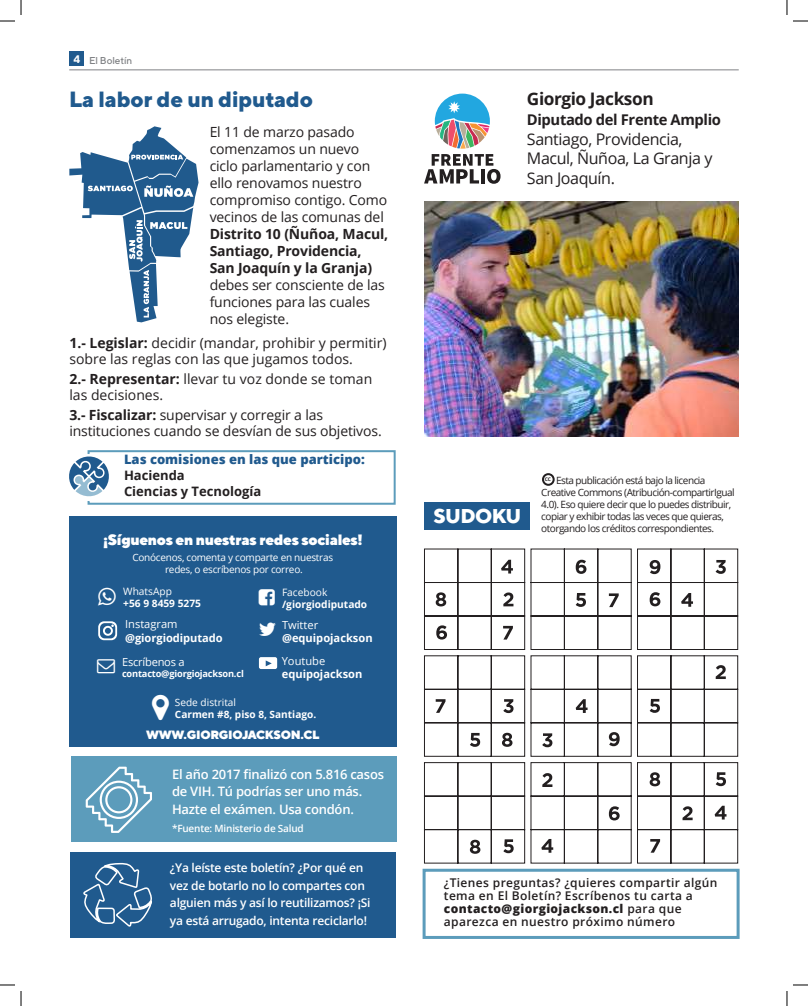
<style>
.page{position:relative;width:808px;height:1006px;background:#fff}
.page>*{position:absolute;margin:0;border:0;box-sizing:border-box;transform-origin:0 0}
.t1{font:800 22px "TT Norms";letter-spacing:-.01em;color:#205a8e}
.t2{font:800 20px "TT Norms";letter-spacing:-.025em;color:#fff}
.t3{font:700 17.3px "Open Sans";letter-spacing:-.025em;color:#231f20}
.t4{font:16px/19.7px "Open Sans";letter-spacing:-.025em;color:#231f20}
.t5{font:900 15px "TT Norms";letter-spacing:-.025em;color:#fff}
.t6{font:700 14.8px "Open Sans";letter-spacing:-.025em;color:#231f20}
.t7{font:14px/17px "Open Sans";letter-spacing:-.01em;color:#231f20}
.t8{font:700 14px/17px "Open Sans";letter-spacing:-.01em;color:#231f20}
.t9{font:600 13px/17.6px "Open Sans";letter-spacing:-.02em;color:#fff}
.t10{font:800 13px "Open Sans";color:#205a8e}
.t11{font:700 13px/16px "Open Sans";color:#231f20}
.t12{font:600 12px/13px "Open Sans";letter-spacing:.03em;color:#231f20}
.t13{font:600 12px/17.6px "Open Sans";letter-spacing:-.02em;color:#fff}
.t14{font:900 12px "TT Norms";letter-spacing:-.025em;color:#fff}
.t15{font:700 11.1px "Open Sans";color:#fff}
.t16{font:11.1px "Open Sans";color:#fff}
.t17{font:11.1px "Open Sans";letter-spacing:-.02em;color:#fff}
.t18{font:700 10.2px "Open Sans";color:#fff}
.t19{font:10.2px "Open Sans";color:#fff}
.t20{font:700 10.1px "Open Sans";color:#fff}
.t21{font:10.1px "Open Sans";color:#fff}
.t22{font:10px/12px "Open Sans";letter-spacing:-.05em;color:#231f20}
.t23{font:10px/12px "Open Sans";letter-spacing:-.025em;color:#fff;text-align:center}
.t24{font:600 10px "Open Sans";letter-spacing:-.02em;color:#fff}
.t25{font:500 10px "TT Norms";letter-spacing:-.01em;color:#808285}
.t26{font:700 9.3px "Open Sans";letter-spacing:-.02em;color:#fff}
.t27{font:700 5px "Open Sans";color:#231f20}
.s1{font-weight:700;font-size:11px;color:#fff}
.s2{font-weight:700}
.s3{font-weight:800}
</style>
<div class="page">
<div style="left:424px;top:502px;width:106px;height:27px;background:#205a8e"></div>
<svg style="left:423px;top:548px;width:315px;height:316px"></svg>
<svg style="left:681px;top:593px;width:11px;height:14px"></svg>
<svg style="left:715px;top:772px;width:10px;height:14px"></svg>
<svg style="left:682px;top:806px;width:10px;height:14px"></svg>
<svg style="left:503px;top:839px;width:10px;height:14px"></svg>
<svg style="left:608px;top:806px;width:11px;height:14px"></svg>
<svg style="left:608px;top:732px;width:11px;height:14px"></svg>
<svg style="left:650px;top:839px;width:10px;height:13px"></svg>
<div style="left:542px;top:473px;width:12px;height:13px;border:2px solid #231f20;border-radius:50%"></div>
<div style="left:69px;top:516px;width:327px;height:231px;background:#205a8e"></div>
<hr style="left:69px;top:69px;width:669px;height:1px;background:#808285">
<div style="left:70px;top:852px;width:326px;height:85px;background:#205a8e"></div>
<div style="left:71px;top:756px;width:325px;height:85px;background:#5c9cbb"></div>
<div style="left:422px;top:869px;width:317px;height:70px;border:3px solid #5c9cbb"></div>
<div style="left:69px;top:51px;width:15px;height:15px;background:#205a8e"></div>
<svg style="left:86px;top:767px;width:66px;height:66px"></svg>
<svg style="left:98px;top:621px;width:19px;height:19px"></svg>
<svg style="left:259px;top:657px;width:18px;height:12px"></svg>
<svg style="left:83px;top:862px;width:69px;height:65px"></svg>
<div style="left:87px;top:450px;width:308px;height:55px;border:2px solid #5c9cbb"></div>
<div style="left:82px;top:454px;width:14px;height:46px;background:#fff"></div>
<svg style="left:69px;top:456px;width:40px;height:41px"></svg>
<img style="left:424px;top:201px;width:314px;height:235px">
<svg style="left:69px;top:126px;width:129px;height:196px"></svg>
<svg style="left:424px;top:94px;width:76px;height:90px"></svg>
<svg style="left:0;top:0;width:22px;height:22px"></svg>
<svg style="left:0;top:984px;width:22px;height:22px"></svg>
<svg style="left:786px;top:0;width:21px;height:22px"></svg>
<svg style="left:786px;top:984px;width:21px;height:22px"></svg>
<p class="t25" style="left:74px;top:54px;width:60px"><span class="s1">4</span> El Boletín</p>
<h1 class="t1" style="left:69px;top:85px;width:245px">La labor de un diputado</h1>
<p class="t7" style="left:210px;top:123px;width:179px">El 11 de marzo pasado comenzamos un nuevo ciclo parlamentario y con ello renovamos nuestro compromiso contigo. Como vecinos de las comunas del</p>
<p class="t8" style="left:210px;top:225px;width:180px">Distrito 10 (Ñuñoa, Macul,<br>Santiago, Providencia,<br>San Joaquín y la Granja)</p>
<p class="t7" style="left:210px;top:276px;width:176px">debes ser consciente de las funciones para las cuales nos elegiste.</p>
<p class="t7" style="left:69px;top:335px;width:319px;line-height:16px"><span class="s2">1.- Legislar:</span> decidir (mandar, prohibir y permitir) sobre las reglas con las que jugamos todos.</p>
<p class="t7" style="left:69px;top:371px;width:304px;line-height:16px"><span class="s2">2.- Representar:</span> llevar tu voz donde se toman las decisiones.</p>
<p class="t7" style="left:69px;top:407px;width:314px;line-height:16px"><span class="s2">3.- Fiscalizar:</span> supervisar y corregir a las instituciones cuando se desvían de sus objetivos.</p>
<p class="t10" style="left:124px;top:449px;width:242px">Las comisiones en las que participo:</p>
<p class="t11" style="left:124px;top:467px;width:139px">Hacienda<br>Ciencias y Tecnología</p>
<p class="t5" style="left:103px;top:530px;width:261px">¡Síguenos en nuestras redes sociales!</p>
<p class="t23" style="left:132px;top:551px;width:202px">Conócenos, comenta y comparte en nuestras redes, o escríbenos por correo.</p>
<p class="t19" style="left:282px;top:585px;width:47px">Facebook</p>
<p class="t18" style="left:282px;top:597px;width:87px">/giorgiodiputado</p>
<p class="t16" style="left:282px;top:617px;width:38px">Twitter</p>
<p class="t15" style="left:282px;top:630px;width:92px">@equipojackson</p>
<p class="t16" style="left:282px;top:653px;width:45px">Youtube</p>
<p class="t15" style="left:282px;top:666px;width:82px">equipojackson</p>
<p class="t19" style="left:123px;top:584px;width:50px">WhatsApp</p>
<p class="t18" style="left:123px;top:596px;width:79px">+56 9 8459 5275</p>
<p class="t16" style="left:125px;top:617px;width:54px">Instagram</p>
<p class="t15" style="left:125px;top:630px;width:99px">@giorgiodiputado</p>
<p class="t17" style="left:122px;top:654px;width:64px">Escríbenos a</p>
<p class="t26" style="left:122px;top:667px;width:123px">contacto@giorgiojackson.cl</p>
<p class="t21" style="left:175px;top:695px;width:63px">Sede distrital</p>
<p class="t20" style="left:175px;top:707px;width:143px">Carmen #8, piso 8, Santiago.</p>
<p class="t14" style="left:146px;top:727px;width:175px">WWW.GIORGIOJACKSON.CL</p>
<p class="t9" style="left:172px;top:765px;width:213px">El año 2017 finalizó con 5.816 casos de VIH. Tú podrías ser uno más.<br>Hazte el exámen. Usa condón.</p>
<p class="t24" style="left:172px;top:821px;width:133px">*Fuente: Ministerio de Salud</p>
<p class="t13" style="left:170px;top:858px;width:202px">¿Ya leíste este boletín? ¿Por qué en vez de botarlo no lo compartes con alguien más y así lo reutilizamos? ¡Si ya está arrugado, intenta reciclarlo!</p>
<p class="t3" style="left:527px;top:87px;width:128px">Giorgio Jackson</p>
<p class="t6" style="left:527px;top:109px;width:196px">Diputado del Frente Amplio</p>
<p class="t4" style="left:527px;top:129px;width:187px">Santiago, Providencia,<br>Macul, Ñuñoa, La Granja y<br>San Joaquín.</p>
<h2 class="t2" style="left:433px;top:503px;width:89px">SUDOKU</h2>
<p class="t22" style="left:541px;top:474px;width:195px;text-indent:15px">Esta publicación está bajo la licencia Creative Commons (Atribución-compartirIgual 4.0). Eso quiere decir que lo puedes distribuir, copiar y exhibir todas las veces que quieras, otorgando los créditos correspondientes.</p>
<p class="t27" style="left:544px;top:476px;width:8px">CC</p>
<p class="t12" style="left:444px;top:876px;width:275px">¿Tienes preguntas? ¿quieres compartir algún tema en El Boletín? Escríbenos tu carta a <span class="s3">contacto@giorgiojackson.cl</span> para que aparezca en nuestro próximo número</p>
</div>
